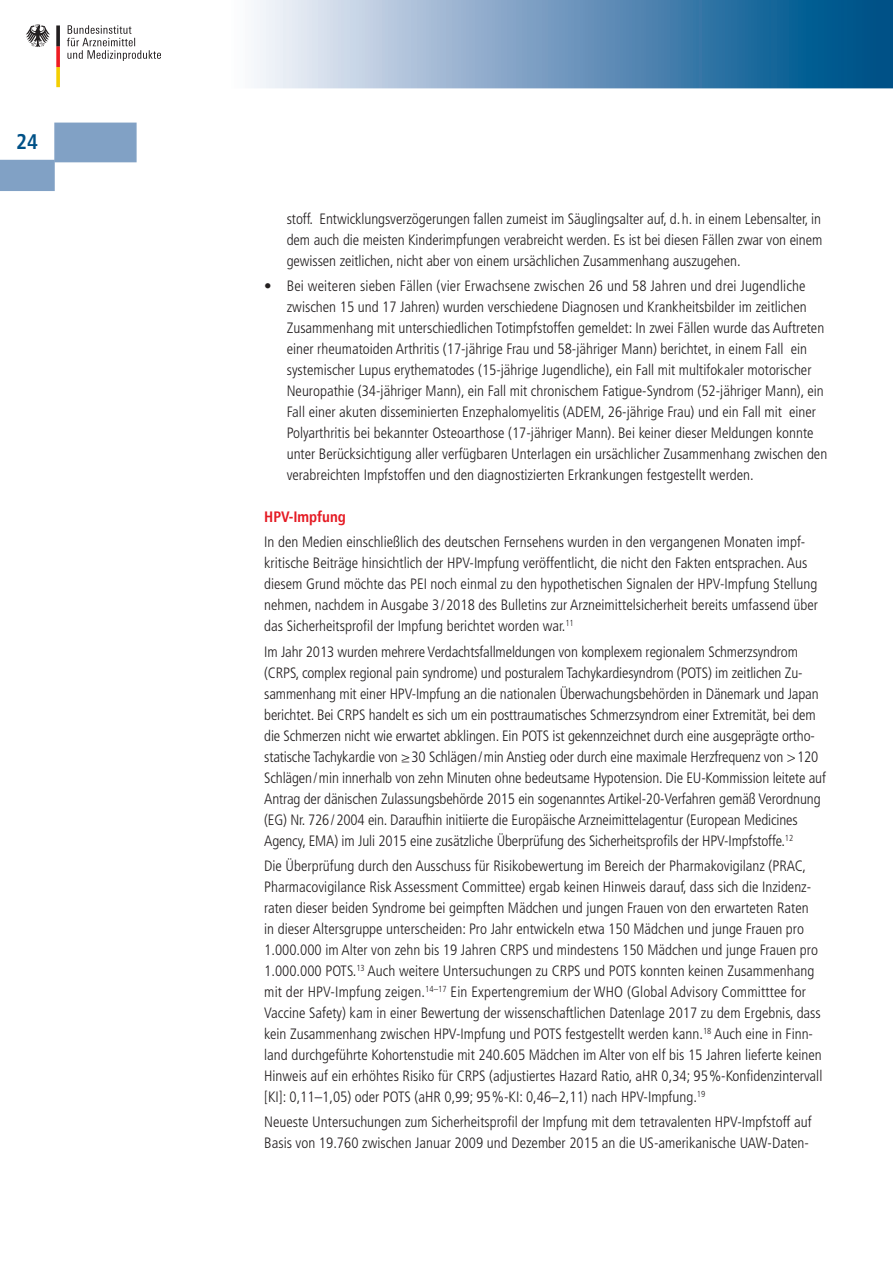
<style>
.page{position:relative;width:893px;height:1263px;background:#fff}
.page>*{position:absolute;margin:0;border:0;box-sizing:border-box;transform-origin:0 0}
.t1{font:700 condensed 21px "Frutiger";color:#005187}
.t2{font:300 condensed 15px/21px "Frutiger LT";color:#231f20}
.t3{font:700 condensed 15px "Frutiger";color:#e51a23}
</style>
<div class="page">
<svg style="left:160px;top:0;width:732px;height:88px"></svg>
<div style="left:54px;top:123px;width:83px;height:39px;background:#81a1c5;border:2px solid #81a1c5"></div>
<div style="left:0;top:160px;width:55px;height:31px;background:#81a1c5"></div>
<svg style="left:26px;top:24px;width:24px;height:23px"></svg>
<svg style="left:56px;top:25px;width:4px;height:62px"></svg>
<svg style="left:67px;top:25px;width:93px;height:36px"></svg>
<svg style="left:892px;top:0;width:1px;height:88px"></svg>
<h1 class="t1" style="left:16px;top:130px;width:23px">24</h1>
<p class="t2" style="left:287px;top:208px;width:537px;text-align:justify">stoff. Entwicklungsverzögerungen fallen zumeist im Säuglingsalter auf, d.h. in einem Lebensalter, in dem auch die meisten Kinderimpfungen verabreicht werden. Es ist bei diesen Fällen zwar von einem gewissen zeitlichen, nicht aber von einem ursächlichen Zusammenhang auszugehen.</p>
<p class="t2" style="left:287px;top:276px;width:542px;text-indent:-22px">• Bei weiteren sieben Fällen (vier Erwachsene zwischen 26 und 58 Jahren und drei Jugendliche zwischen 15 und 17 Jahren) wurden verschiedene Diagnosen und Krankheitsbilder im zeitlichen Zusammenhang mit unterschiedlichen Totimpfstoffen gemeldet: In zwei Fällen wurde das Auftreten einer rheumatoiden Arthritis (17-jährige Frau und 58-jähriger Mann) berichtet, in einem Fall ein systemischer Lupus erythematodes (15-jährige Jugendliche), ein Fall mit multifokaler motorischer Neuropathie (34-jähriger Mann), ein Fall mit chronischem Fatigue-Syndrom (52-jähriger Mann), ein Fall einer akuten disseminierten Enzephalomyelitis (ADEM, 26-jährige Frau) und ein Fall mit einer Polyarthritis bei bekannter Osteoarthose (17-jähriger Mann). Bei keiner dieser Meldungen konnte unter Berücksichtigung aller verfügbaren Unterlagen ein ursächlicher Zusammenhang zwischen den verabreichten Impfstoffen und den diagnostizierten Erkrankungen festgestellt werden.</p>
<p class="t3" style="left:264px;top:508px;width:83px">HPV-Impfung</p>
<p class="t2" style="left:264px;top:532px;width:555px">In den Medien einschließlich des deutschen Fernsehens wurden in den vergangenen Monaten impf&shy;kritische Beiträge hinsichtlich der HPV-Impfung veröffentlicht, die nicht den Fakten entsprachen. Aus diesem Grund möchte das PEI noch einmal zu den hypothetischen Signalen der HPV-Impfung Stellung nehmen, nachdem in Ausgabe 3/2018 des Bulletins zur Arzneimittelsicherheit bereits umfassend über das Sicherheitsprofil der Impfung berichtet worden war.<sup>11</sup></p>
<p class="t2" style="left:264px;top:641px;width:563px">Im Jahr 2013 wurden mehrere Verdachtsfallmeldungen von komplexem regionalem Schmerzsyndrom (CRPS, complex regional pain syndrome) und posturalem Tachykardiesyndrom (POTS) im zeitlichen Zu&shy;sammenhang mit einer HPV-Impfung an die nationalen Überwachungsbehörden in Dänemark und Japan berichtet. Bei CRPS handelt es sich um ein posttraumatisches Schmerzsyndrom einer Extremität, bei dem die Schmerzen nicht wie erwartet abklingen. Ein POTS ist gekennzeichnet durch eine ausgeprägte ortho&shy;statische Tachykardie von ≥30 Schlägen/min Anstieg oder durch eine maximale Herzfrequenz von &gt;120<br>Schlägen/min innerhalb von zehn Minuten ohne bedeutsame Hypotension. Die EU-Kommission leitete auf Antrag der dänischen Zulassungsbehörde 2015 ein sogenanntes Artikel-20-Verfahren gemäß Verordnung (EG) Nr. 726/2004 ein. Daraufhin initiierte die Europäische Arzneimittelagentur (European Medicines Agency, EMA) im Juli 2015 eine zusätzliche Überprüfung des Sicherheitsprofils der HPV-Impfstoffe.<sup>12</sup></p>
<p class="t2" style="left:264px;top:855px;width:560px">Die Überprüfung durch den Ausschuss für Risikobewertung im Bereich der Pharmakovigilanz (PRAC, Pharmacovigilance Risk Assessment Committee) ergab keinen Hinweis darauf, dass sich die Inzidenz&shy;raten dieser beiden Syndrome bei geimpften Mädchen und jungen Frauen von den erwarteten Raten in dieser Altersgruppe unterscheiden: Pro Jahr entwickeln etwa 150 Mädchen und junge Frauen pro 1.000.000 im Alter von zehn bis 19 Jahren CRPS und mindestens 150 Mädchen und junge Frauen pro 1.000.000 POTS.<sup>13</sup> Auch weitere Untersuchungen zu CRPS und POTS konnten keinen Zusammenhang mit der HPV-Impfung zeigen.<sup>14–17</sup> Ein Expertengremium der WHO (Global Advisory Committtee for Vaccine Safety) kam in einer Bewertung der wissenschaftlichen Datenlage 2017 zu dem Ergebnis, dass kein Zusammenhang zwischen HPV-Impfung und POTS festgestellt werden kann.<sup>18</sup> Auch eine in Finn&shy;land durchgeführte Kohortenstudie mit 240.605 Mädchen im Alter von elf bis 15 Jahren lieferte keinen Hinweis auf ein erhöhtes Risiko für CRPS (adjustiertes Hazard Ratio, aHR 0,34; 95%-Konfidenzintervall [KI]: 0,11–1,05) oder POTS (aHR 0,99; 95%-KI: 0,46–2,11) nach HPV-Impfung.<sup>19</sup></p>
<p class="t2" style="left:264px;top:1112px;width:549px">Neueste Untersuchungen zum Sicherheitsprofil der Impfung mit dem tetravalenten HPV-Impfstoff auf<br>Basis von 19.760 zwischen Januar 2009 und Dezember 2015 an die US-amerikanische UAW-Daten-</p>
</div>
